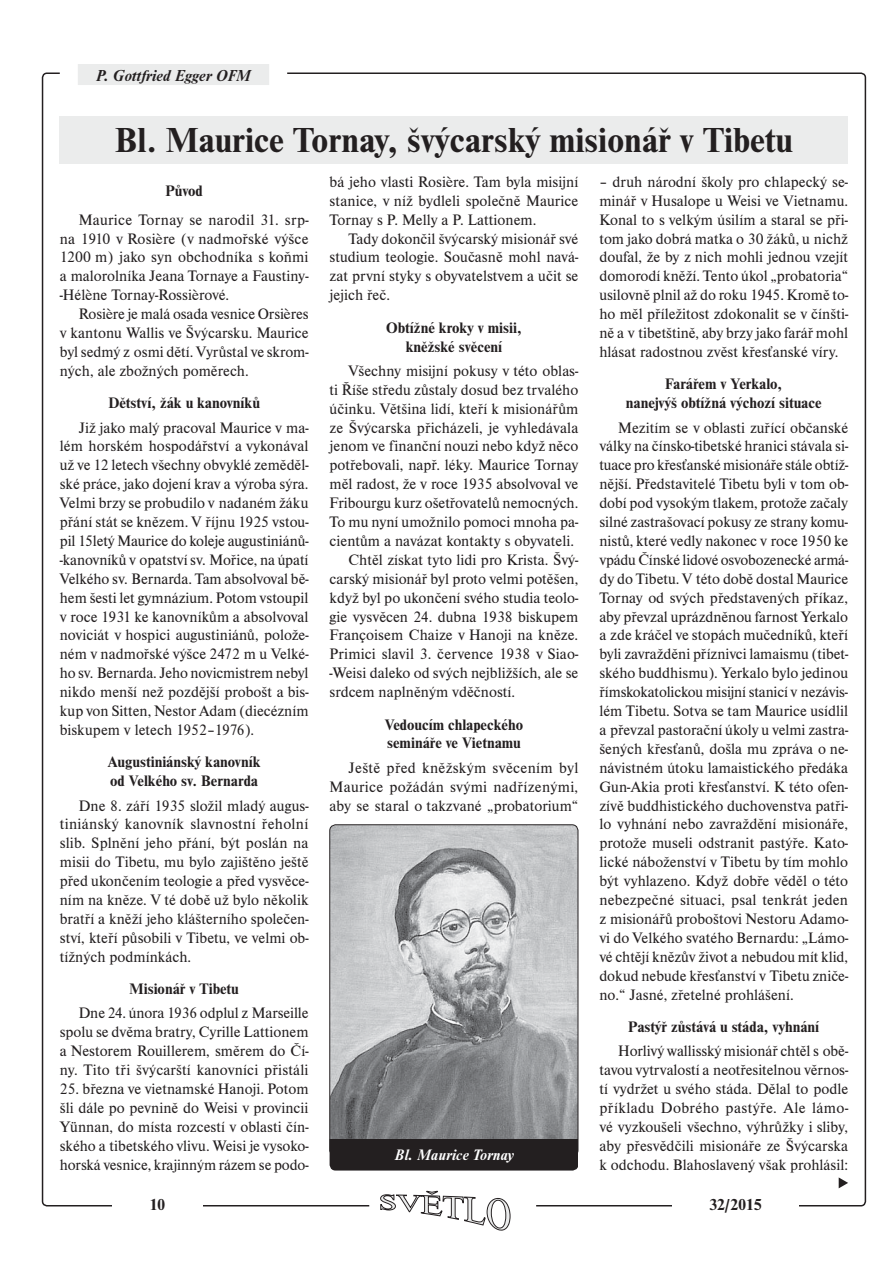
<style>
.page{position:relative;width:893px;height:1263px;background:#fff}
.page>*{position:absolute;margin:0;border:0;box-sizing:border-box;transform-origin:0 0}
.t1{font:700 36px "Nimbus Rom DEE";color:#231f20}
.t2{font:italic 700 16.5px "Nimbus Rom DEE";color:#231f20}
.t3{font:700 16.5px "Nimbus Rom DEE";letter-spacing:-.03em;color:#231f20}
.t4{font:15.75px/18.9px "Nimbus Rom DEE";color:#231f20;text-align:justify}
.t5{font:700 15.75px/18.9px "Nimbus Rom DEE";color:#231f20}
.t6{font:italic 700 15.75px "Nimbus Rom DEE";color:#fff}
.s1{font-family:"Times"}
</style>
<div class="page">
<svg style="left:380px;top:1191px;width:130px;height:40px"></svg>
<div style="left:78px;top:64px;width:191px;height:21px;background:#ebecec"></div>
<div style="left:60px;top:116px;width:788px;height:48px;background:#ebecec"></div>
<img style="left:330px;top:825px;width:248px;height:331px;border-radius:6px">
<div style="left:329px;top:825px;width:249px;height:331px;border:1px solid #231f20;border-radius:6px"></div>
<div style="left:329px;top:1139px;width:249px;height:32px;background:#231f20"></div>
<svg style="left:838px;top:1177px;width:10px;height:11px"></svg>
<p class="t2" style="left:96px;top:69px;width:157px">P. Gottfried Egger OFM</p>
<h1 class="t1" style="left:115px;top:126px;width:679px">Bl. Maurice Tornay, švýcarský misionář v Tibetu</h1>
<p class="t5" style="left:165px;top:182px;width:39px">Původ</p>
<p class="t4" style="left:60px;top:211px;width:250px;text-indent:19px">Maurice Tornay se narodil 31. srp&shy;na 1910 v Rosi<span class="s1">è</span>re (v nadmořské výšce 1200 m) jako syn obchodníka s koňmi a malorolníka Jeana Tornaye a Faustiny--Hél<span class="s1">è</span>ne Tornay-Rossi<span class="s1">è</span>rové.</p>
<p class="t4" style="left:60px;top:306px;width:250px;text-indent:19px">Rosi<span class="s1">è</span>re je malá osada vesnice Orsi<span class="s1">è</span>res v kantonu Wallis ve Švýcarsku. Maurice byl sedmý z osmi dětí. Vyrůstal ve skrom&shy;ných, ale zbožných poměrech.</p>
<p class="t5" style="left:108px;top:395px;width:153px">Dětství, žák u kanovníků</p>
<p class="t4" style="left:60px;top:419px;width:250px;text-indent:19px">Již jako malý pracoval Maurice v ma&shy;lém horském hospodářství a vykonával už ve 12 letech všechny obvyklé zeměděl&shy;ské práce, jako dojení krav a výroba sýra.<br>Velmi brzy se probudilo v nadaném žáku přání stát se knězem. V říjnu 1925 vstou&shy;pil 15letý Maurice do koleje augustiniánů--kanovníků v opatství sv. Mořice, na úpatí Velkého sv. Bernarda. Tam absolvoval bě&shy;hem šesti let gymnázium. Potom vstoupil v roce 1931 ke kanovníkům a absolvoval noviciát v hospici augustiniánů, polože&shy;ném v nadmořské výšce 2472 m u Velké&shy;ho sv. Bernarda. Jeho novicmistrem nebyl nikdo menší než pozdější probošt a bis&shy;kup von Sitten, Nestor Adam (diecézním biskupem v letech 1952–1976).</p>
<p class="t5" style="left:108px;top:754px;width:154px">Augustiniánský kanovník od Velkého sv. Bernarda</p>
<p class="t4" style="left:60px;top:797px;width:250px;text-indent:19px">Dne 8. září 1935 složil mladý augus&shy;tiniánský kanovník slavnostní řeholní slib. Splnění jeho přání, být poslán na misii do Tibetu, mu bylo zajištěno ještě před ukončením teologie a před vysvěce&shy;ním na kněze. V té době už bylo několik bratří a kněží jeho klášterního společen&shy;ství, kteří působili v Tibetu, ve velmi ob&shy;tížných podmínkách.</p>
<p class="t5" style="left:129px;top:981px;width:111px">Misionář v Tibetu</p>
<p class="t4" style="left:60px;top:1005px;width:250px;text-indent:19px">Dne 24. února 1936 odplul z Marseille spolu se dvěma bratry, Cyrille Lattionem a Nestorem Rouillerem, směrem do Čí&shy;ny. Tito tři švýcarští kanovníci přistáli</p>
<p class="t4" style="left:60px;top:1081px;width:250px">25. března ve vietnamské Hanoji. Potom šli dále po pevnině do Weisi v provincii Yünnan, do místa rozcestí v oblasti čín&shy;ského a tibetského vlivu. Weisi je vysoko&shy;horská vesnice, krajinným rázem se podo-</p>
<p class="t4" style="left:329px;top:173px;width:250px">bá jeho vlasti Rosi<span class="s1">è</span>re. Tam byla misijní stanice, v níž bydleli společně Maurice Tornay s P. Melly a P. Lattionem.</p>
<p class="t4" style="left:329px;top:230px;width:250px;text-indent:19px">Tady dokončil švýcarský misionář své studium teologie. Současně mohl navá&shy;zat první styky s obyvatelstvem a učit se jejich řeč.</p>
<p class="t5" style="left:386px;top:319px;width:137px;text-align:center">Obtížné kroky v misii, kněžské svěcení</p>
<p class="t4" style="left:348px;top:362px;width:231px">Všechny misijní pokusy v této oblas-</p>
<p class="t4" style="left:329px;top:381px;width:250px">ti Říše středu zůstaly dosud bez trvalého</p>
<p class="t4" style="left:329px;top:400px;width:250px">účinku. Většina lidí, kteří k misionářům</p>
<p class="t4" style="left:329px;top:419px;width:250px">ze Švýcarska přicházeli, je vyhledávala</p>
<p class="t4" style="left:329px;top:438px;width:250px">jenom ve finanční nouzi nebo když něco</p>
<p class="t4" style="left:329px;top:457px;width:250px">potřebovali, např. léky. Maurice Tornay</p>
<p class="t4" style="left:329px;top:476px;width:250px">měl radost, že v roce 1935 absolvoval ve</p>
<p class="t4" style="left:329px;top:495px;width:250px">Fribourgu kurz ošetřovatelů nemocných.</p>
<p class="t4" style="left:329px;top:514px;width:250px">To mu nyní umožnilo pomoci mnoha pa-</p>
<p class="t4" style="left:329px;top:533px;width:246px">cientům a navázat kontakty s obyvateli.</p>
<p class="t4" style="left:348px;top:551px;width:231px">Chtěl získat tyto lidi pro Krista. Švý-</p>
<p class="t4" style="left:329px;top:570px;width:250px">carský misionář byl proto velmi potěšen,</p>
<p class="t4" style="left:329px;top:589px;width:250px">když byl po ukončení svého studia teolo-</p>
<p class="t4" style="left:329px;top:608px;width:250px">gie vysvěcen 24. dubna 1938 biskupem</p>
<p class="t4" style="left:329px;top:627px;width:250px">Françoisem Chaize v Hanoji na kněze.</p>
<p class="t4" style="left:329px;top:646px;width:250px">Primici slavil 3. července 1938 v Siao-</p>
<p class="t4" style="left:329px;top:665px;width:250px">-Weisi daleko od svých nejbližších, ale se</p>
<p class="t4" style="left:329px;top:684px;width:187px">srdcem naplněným vděčností.</p>
<p class="t5" style="left:385px;top:716px;width:140px">Vedoucím chlapeckého semináře ve Vietnamu</p>
<p class="t4" style="left:329px;top:759px;width:250px;text-indent:19px">Ještě před kněžským svěcením byl Maurice požádán svými nadřízenými, aby se staral o takzvané „probatorium“</p>
<p class="t4" style="left:599px;top:173px;width:250px">– druh národní školy pro chlapecký se&shy;minář v Husalope u Weisi ve Vietnamu.<br>Konal to s velkým úsilím a staral se při&shy;tom jako dobrá matka o 30 žáků, u nichž doufal, že by z nich mohli jednou vzejít domorodí kněží. Tento úkol „probatoria“ usilovně plnil až do roku 1945. Kromě to&shy;ho měl příležitost zdokonalit se v čínšti&shy;ně a v tibetštině, aby brzy jako farář mohl hlásat radostnou zvěst křesťanské víry.</p>
<p class="t5" style="left:626px;top:376px;width:197px;text-align:center">Farářem v Yerkalo,<br>nanejvýš obtížná výchozí situace</p>
<p class="t4" style="left:599px;top:419px;width:250px;text-indent:19px">Mezitím se v oblasti zuřící občanské války na čínsko-tibetské hranici stávala si&shy;tuace pro křesťanské misionáře stále obtíž&shy;nější. Představitelé Tibetu byli v tom ob&shy;dobí pod vysokým tlakem, protože začaly silné zastrašovací pokusy ze strany komu&shy;nistů, které vedly nakonec v roce 1950 ke vpádu Čínské lidové osvobozenecké armá&shy;dy do Tibetu. V této době dostal Maurice Tornay od svých představených příkaz, aby převzal uprázdněnou farnost Yerkalo a zde kráčel ve stopách mučedníků, kteří byli zavražděni příznivci lamaismu (tibet&shy;ského buddhismu). Yerkalo bylo jedinou římskokatolickou misijní stanicí v nezávis&shy;lém Tibetu. Sotva se tam Maurice usídlil a převzal pastorační úkoly u velmi zastra&shy;šených křesťanů, došla mu zpráva o ne&shy;návistném útoku lamaistického předáka Gun-Akia proti křesťanství. K této ofen&shy;zívě buddhistického duchovenstva patři&shy;lo vyhnání nebo zavraždění misionáře, protože museli odstranit pastýře. Kato&shy;lické náboženství v Tibetu by tím mohlo být vyhlazeno. Když dobře věděl o této nebezpečné situaci, psal tenkrát jeden z misionářů proboštovi Nestoru Adamo&shy;vi do Velkého svatého Bernardu: „Lámo&shy;vé chtějí knězův život a nebudou mít klid, dokud nebude křesťanství v Tibetu zniče&shy;no.“ Jasné, zřetelné prohlášení.</p>
<p class="t5" style="left:628px;top:1019px;width:192px">Pastýř zůstává u stáda, vyhnání</p>
<p class="t4" style="left:599px;top:1043px;width:250px;text-indent:19px">Horlivý wallisský misionář chtěl s obě&shy;tavou vytrvalostí a neotřesitelnou věrnos&shy;tí vydržet u svého stáda. Dělal to podle příkladu Dobrého pastýře. Ale lámo&shy;vé vyzkoušeli všechno, výhrůžky i sliby, aby přesvědčili misionáře ze Švýcarska k odchodu. Blahoslavený však prohlásil:</p>
<p class="t6" style="left:394px;top:1149px;width:121px">Bl. Maurice Tornay</p>
<p class="t3" style="left:149px;top:1198px;width:17px">10</p>
<p class="t3" style="left:709px;top:1198px;width:54px">32/2015</p>
</div>
